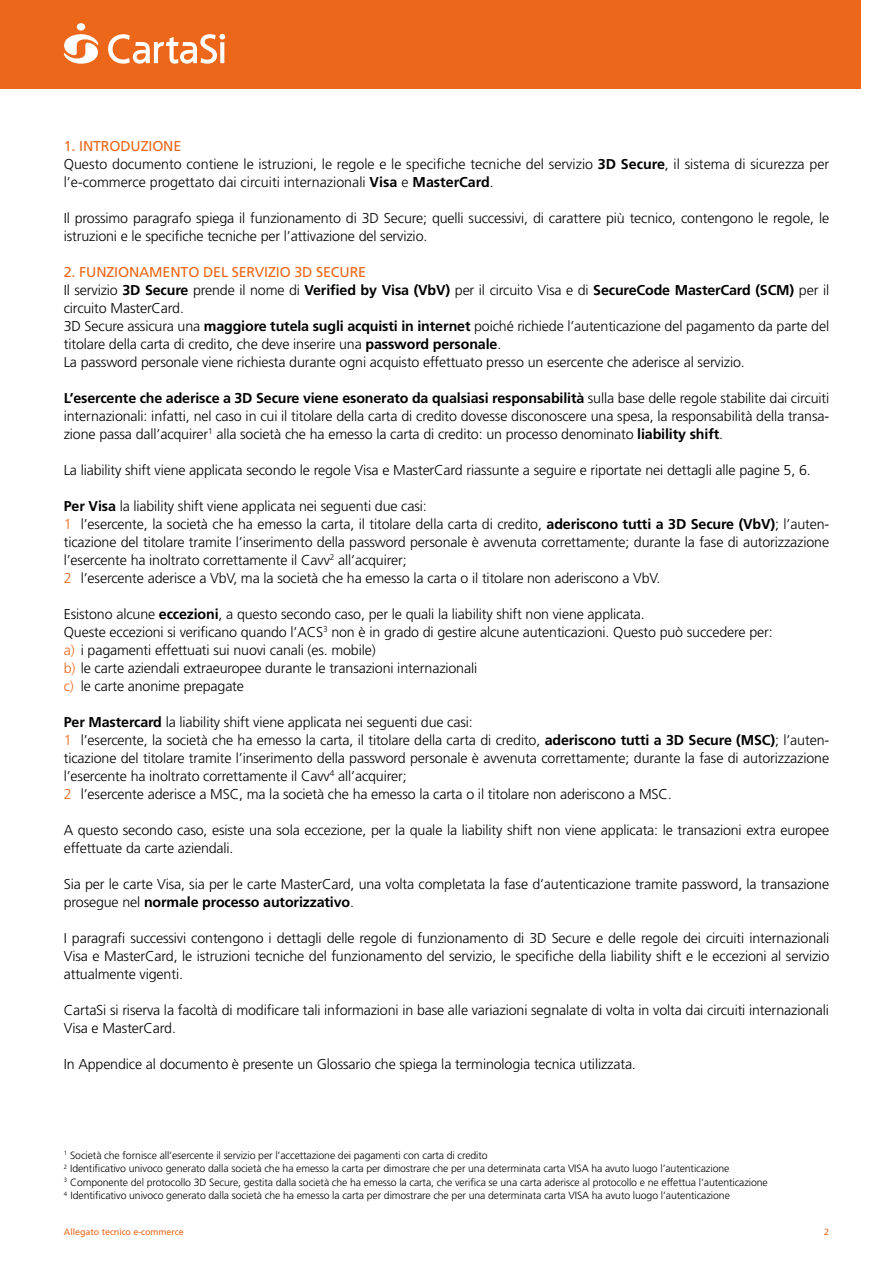
<style>
.page{position:relative;width:893px;height:1263px;background:#fff}
.page>*{position:absolute;margin:0;border:0;box-sizing:border-box;transform-origin:0 0}
.t1{font:300 14.25px/18px "Frutiger";letter-spacing:-.01em;color:#000}
.t2{font:300 10.5px/13.5px "Frutiger";letter-spacing:-.01em;color:#000}
.t3{font:9px "Frutiger";letter-spacing:-.01em;color:#ec671a}
.s1{font-weight:400;color:#ec671a}
.s2{font-weight:700}
.s3{color:#ec671a}
</style>
<div class="page">
<div style="left:0;top:0;width:860px;height:89px;background:#ec671a"></div>
<div style="left:77px;top:23px;width:8px;height:8px;background:#fff;border-radius:50%"></div>
<svg style="left:64px;top:34px;width:34px;height:30px"></svg>
<svg style="left:108px;top:34px;width:117px;height:30px"></svg>
<p class="t1" style="left:64px;top:137px;width:767px"><span class="s1">1. INTRODUZIONE<br></span>Questo documento contiene le istruzioni, le regole e le specifiche tecniche del servizio <span class="s2">3D Secure</span>, il sistema di sicurezza per l’e-commerce progettato dai circuiti internazionali <span class="s2">Visa</span> e <span class="s2">MasterCard</span>.</p>
<p class="t1" style="left:64px;top:209px;width:767px">Il prossimo paragrafo spiega il funzionamento di 3D Secure; quelli successivi, di carattere più tecnico, contengono le regole, le istruzioni e le specifiche tecniche per l’attivazione del servizio.</p>
<p class="t1" style="left:64px;top:263px;width:767px"><span class="s1">2. FUNZIONAMENTO DEL SERVIZIO 3D SECURE<br></span>Il servizio <span class="s2">3D Secure</span> prende il nome di <span class="s2">Verified by Visa (VbV)</span> per il circuito Visa e di <span class="s2">SecureCode MasterCard (SCM)</span> per il circuito MasterCard.<br>3D Secure assicura una <span class="s2">maggiore tutela sugli acquisti in internet</span> poiché richiede l’autenticazione del pagamento da parte del titolare della carta di credito, che deve inserire una <span class="s2">password personale</span>.<br>La password personale viene richiesta durante ogni acquisto effettuato presso un esercente che aderisce al servizio.</p>
<p class="t1" style="left:64px;top:389px;width:767px;text-align:justify"><span class="s2">L’esercente che aderisce a 3D Secure viene esonerato da qualsiasi responsabilità</span> sulla base delle regole stabilite dai circuiti internazionali: infatti, nel caso in cui il titolare della carta di credito dovesse disconoscere una spesa, la responsabilità della transa&shy;zione passa dall’acquirer<sup>1</sup> alla società che ha emesso la carta di credito: un processo denominato <span class="s2">liability shift</span>.</p>
<p class="t1" style="left:64px;top:461px;width:748px">La liability shift viene applicata secondo le regole Visa e MasterCard riassunte a seguire e riportate nei dettagli alle pagine 5, 6.</p>
<p class="t1" style="left:64px;top:497px;width:767px"><span class="s2">Per Visa</span> la liability shift viene applicata nei seguenti due casi:<br><span class="s3">1</span> l’esercente, la società che ha emesso la carta, il titolare della carta di credito, <span class="s2">aderiscono tutti a 3D Secure (VbV)</span>; l’auten&shy;ticazione del titolare tramite l’inserimento della password personale è avvenuta correttamente; durante la fase di autorizzazione l’esercente ha inoltrato correttamente il Cavv<sup>2</sup> all’acquirer;<br><span class="s3">2</span> l’esercente aderisce a VbV, ma la società che ha emesso la carta o il titolare non aderiscono a VbV.</p>
<p class="t1" style="left:64px;top:605px;width:710px">Esistono alcune <span class="s2">eccezioni</span>, a questo secondo caso, per le quali la liability shift non viene applicata.<br>Queste eccezioni si verificano quando l’ACS<sup>3</sup> non è in grado di gestire alcune autenticazioni. Questo può succedere per: <span class="s3">a)</span> i pagamenti effettuati sui nuovi canali (es. mobile)<br><span class="s3">b)</span> le carte aziendali extraeuropee durante le transazioni internazionali<br><span class="s3">c)</span> le carte anonime prepagate</p>
<p class="t1" style="left:64px;top:713px;width:767px"><span class="s2">Per Mastercard</span> la liability shift viene applicata nei seguenti due casi:<br><span class="s3">1</span> l’esercente, la società che ha emesso la carta, il titolare della carta di credito, <span class="s2">aderiscono tutti a 3D Secure (MSC)</span>; l’auten&shy;ticazione del titolare tramite l’inserimento della password personale è avvenuta correttamente; durante la fase di autorizzazione l’esercente ha inoltrato correttamente il Cavv<sup>4</sup> all’acquirer;<br><span class="s3">2</span> l’esercente aderisce a MSC, ma la società che ha emesso la carta o il titolare non aderiscono a MSC.</p>
<p class="t1" style="left:64px;top:821px;width:767px">A questo secondo caso, esiste una sola eccezione, per la quale la liability shift non viene applicata: le transazioni extra europee effettuate da carte aziendali.</p>
<p class="t1" style="left:64px;top:875px;width:767px">Sia per le carte Visa, sia per le carte MasterCard, una volta completata la fase d’autenticazione tramite password, la transazione prosegue nel <span class="s2">normale processo autorizzativo</span>.</p>
<p class="t1" style="left:64px;top:929px;width:767px;text-align:justify">I paragrafi successivi contengono i dettagli delle regole di funzionamento di 3D Secure e delle regole dei circuiti internazionali Visa e MasterCard, le istruzioni tecniche del funzionamento del servizio, le specifiche della liability shift e le eccezioni al servizio attualmente vigenti.</p>
<p class="t1" style="left:64px;top:1001px;width:767px">CartaSi si riserva la facoltà di modificare tali informazioni in base alle variazioni segnalate di volta in volta dai circuiti internazionali<br>Visa e MasterCard.</p>
<p class="t1" style="left:64px;top:1055px;width:574px">In Appendice al documento è presente un Glossario che spiega la terminologia tecnica utilizzata.</p>
<p class="t2" style="left:64px;top:1148px;width:705px"><sup>1</sup> Società che fornisce all’esercente il servizio per l’accettazione dei pagamenti con carta di credito<br><sup>2</sup> Identificativo univoco generato dalla società che ha emesso la carta per dimostrare che per una determinata carta VISA ha avuto luogo l’autenticazione<br><sup>3</sup> Componente del protocollo 3D Secure, gestita dalla società che ha emesso la carta, che verifica se una carta aderisce al protocollo e ne effettua l’autenticazione <sup>4</sup> Identificativo univoco generato dalla società che ha emesso la carta per dimostrare che per una determinata carta VISA ha avuto luogo l’autenticazione</p>
<p class="t3" style="left:64px;top:1226px;width:121px">Allegato tecnico e-commerce</p>
<p class="t3" style="left:824px;top:1226px;width:7px">2</p>
</div>
